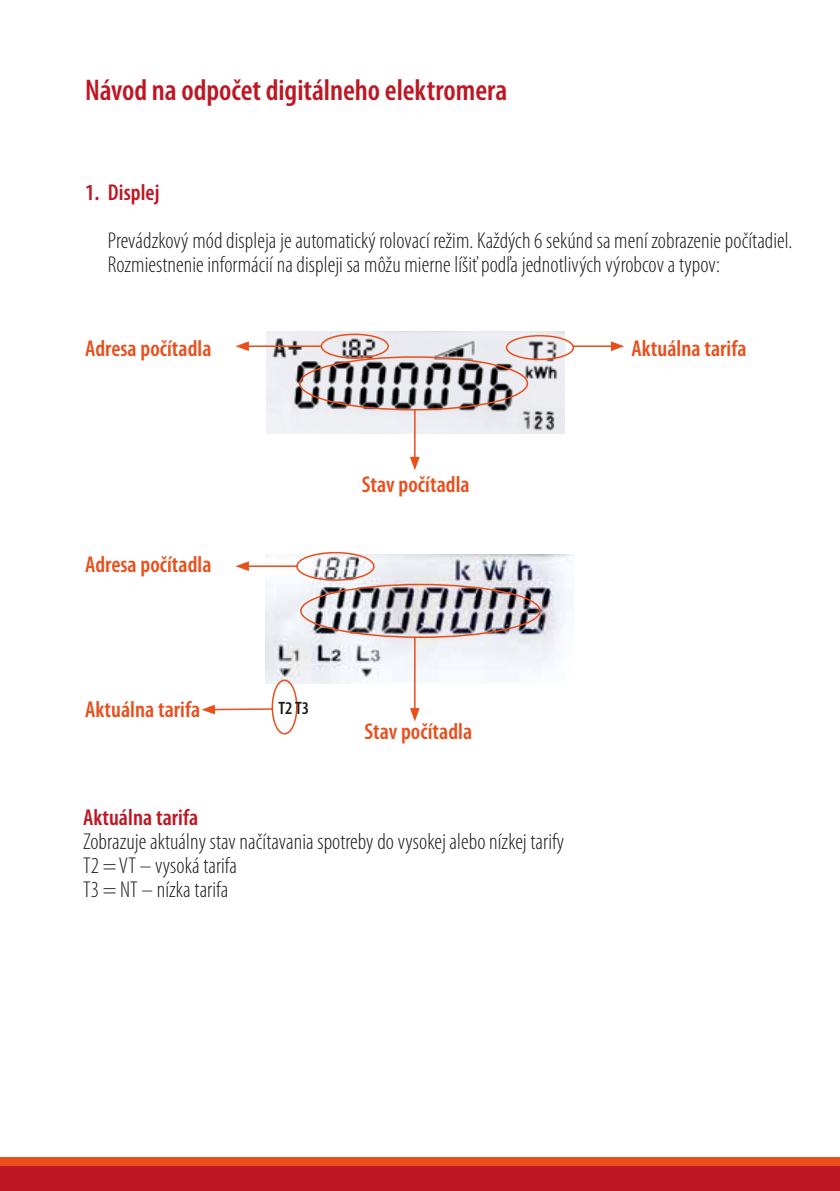
<style>
.page{position:relative;width:840px;height:1191px;background:#fff}
.page>*{position:absolute;margin:0;border:0;box-sizing:border-box;transform-origin:0 0}
.t1{font:600 condensed 30px "Myriad Pro";color:#be1622}
.t2{font:300 condensed 23px/24px "Myriad Pro";letter-spacing:.005em;color:#1d1d1b}
.t3{font:600 condensed 23px "Myriad Pro";letter-spacing:.005em;color:#e94e1b}
.t4{font:600 condensed 23px "Myriad Pro";letter-spacing:.005em;color:#be1622}
.t5{font:600 condensed 18px "Myriad Pro";color:#1d1d1b}
</style>
<div class="page">
<div style="left:0;top:1165px;width:839px;height:26px;background:#be1622"></div>
<div style="left:0;top:1157px;width:839px;height:8px;background:#e94e1b"></div>
<img style="left:266px;top:331px;width:298px;height:103px">
<img style="left:265px;top:554px;width:308px;height:130px">
<div style="left:299px;top:356px;width:229px;height:54px;border:2px solid #e94e1b;border-radius:50%"></div>
<div style="left:300px;top:584px;width:240px;height:54px;border:2px solid #e94e1b;border-radius:50%"></div>
<div style="left:271px;top:679px;width:26px;height:55px;border:2px solid #e94e1b;border-radius:50%"></div>
<div style="left:320px;top:333px;width:68px;height:26px;border:2px solid #e94e1b;border-radius:50%"></div>
<div style="left:296px;top:552px;width:78px;height:29px;border:2px solid #e94e1b;border-radius:50%"></div>
<div style="left:505px;top:335px;width:68px;height:25px;border:2px solid #e94e1b;border-radius:50%"></div>
<hr style="left:212px;top:708px;width:60px;height:2px;background:#e94e1b">
<svg style="left:201px;top:704px;width:14px;height:10px"></svg>
<hr style="left:414px;top:409px;width:1px;height:51px;background:#e94e1b">
<svg style="left:410px;top:457px;width:9px;height:13px"></svg>
<hr style="left:245px;top:345px;width:76px;height:2px;background:#e94e1b">
<svg style="left:235px;top:341px;width:14px;height:10px"></svg>
<hr style="left:245px;top:565px;width:53px;height:2px;background:#e94e1b">
<svg style="left:235px;top:561px;width:14px;height:10px"></svg>
<hr style="left:573px;top:345px;width:40px;height:2px;background:#e94e1b">
<svg style="left:610px;top:341px;width:14px;height:10px"></svg>
<hr style="left:414px;top:637px;width:1px;height:74px;background:#e94e1b">
<svg style="left:410px;top:708px;width:9px;height:13px"></svg>
<h1 class="t1" style="left:85px;top:74px;width:423px">Návod na odpočet digitálneho elektromera</h1>
<p class="t4" style="left:85px;top:180px;width:76px">1. Displej</p>
<p class="t2" style="left:108px;top:229px;width:685px">Prevádzkový mód displeja je automatický rolovací režim. Každých 6 sekúnd sa mení zobrazenie počítadiel.<br>Rozmiestnenie informácií na displeji sa môžu mierne líšiť podľa jednotlivých výrobcov a typov:</p>
<p class="t3" style="left:85px;top:336px;width:128px">Adresa počítadla</p>
<p class="t3" style="left:85px;top:552px;width:128px">Adresa počítadla</p>
<p class="t3" style="left:85px;top:697px;width:116px">Aktuálna tarifa</p>
<p class="t3" style="left:361px;top:472px;width:109px">Stav počítadla</p>
<p class="t5" style="left:278px;top:698px;width:32px">T2 T3</p>
<p class="t3" style="left:364px;top:718px;width:109px">Stav počítadla</p>
<p class="t4" style="left:83px;top:805px;width:116px">Aktuálna tarifa</p>
<p class="t2" style="left:83px;top:830px;width:482px">Zobrazuje aktuálny stav načítavania spotreby do vysokej alebo nízkej tarify<br>T2 = VT – vysoká tarifa<br>T3 = NT – nízka tarifa</p>
<p class="t3" style="left:631px;top:336px;width:116px">Aktuálna tarifa</p>
</div>
